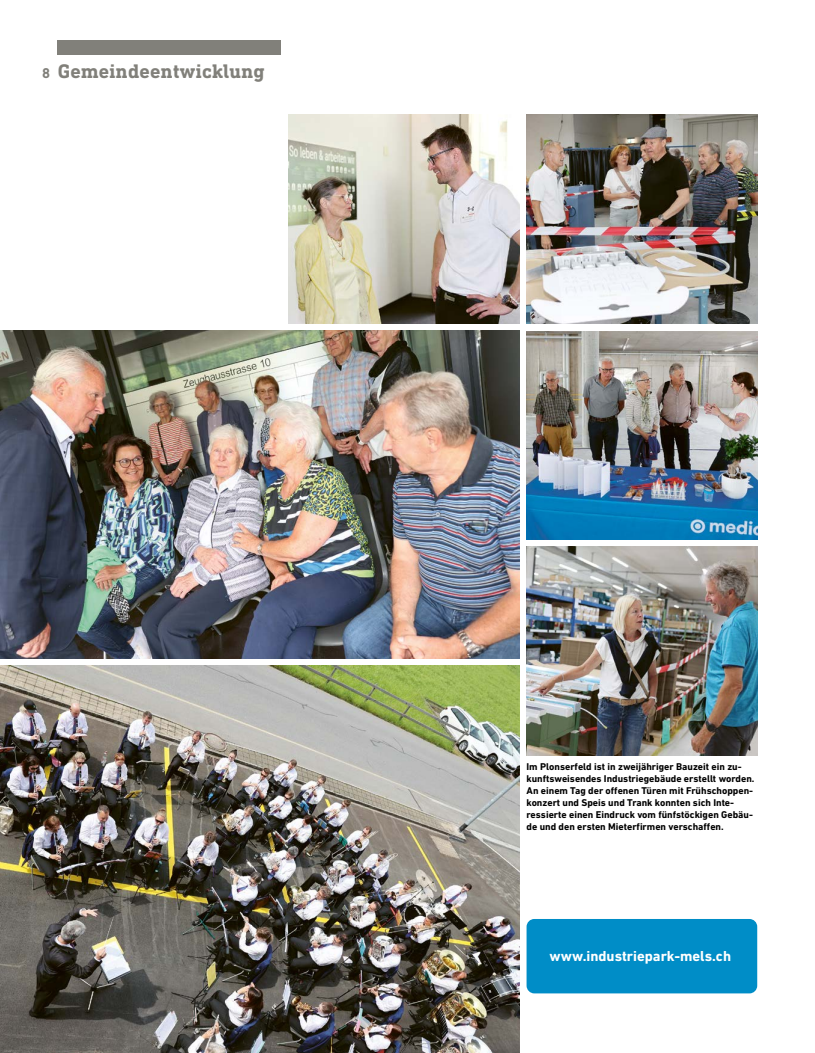
<style>
.page{position:relative;width:815px;height:1053px;background:#fff}
.page>*{position:absolute;margin:0;border:0;box-sizing:border-box;transform-origin:0 0}
.t1{font:700 20px "DIN Next Slab Pro";letter-spacing:.015em;color:#81807a}
.t2{font:700 14.75px "DIN Next LT Pro";color:#fff}
.t3{font:700 10px/11.9px "DIN Next LT Pro";color:#000}
.s1{font-family:"DIN Next LT Pro";font-size:14.38px}
</style>
<div class="page">
<div style="left:58px;top:40px;width:223px;height:15px;background:#81807a"></div>
<img style="left:527px;top:546px;width:230px;height:209px">
<img style="left:527px;top:331px;width:230px;height:208px">
<img style="left:527px;top:115px;width:230px;height:208px">
<img style="left:288px;top:115px;width:231px;height:208px">
<img style="left:0;top:331px;width:519px;height:327px">
<img style="left:0;top:665px;width:519px;height:387px">
<div style="left:527px;top:919px;width:229px;height:73px;background:#008dc7;border-radius:7px"></div>
<div style="left:527px;top:918px;width:230px;height:75px;border:2px solid #008dc7;border-radius:7px"></div>
<h1 class="t1" style="left:42px;top:59px;width:224px"><span class="s1">8</span> Gemeindeentwicklung</h1>
<p class="t3" style="left:527px;top:760px;width:229px">Im Plonserfeld ist in zweijähriger Bauzeit ein zu&shy;kunftsweisendes Industriegebäude erstellt worden.<br>An einem Tag der offenen Türen mit Frühschoppen&shy;konzert und Speis und Trank konnten sich Inte&shy;ressierte einen Eindruck vom fünfstöckigen Gebäu&shy;de und den ersten Mieterfirmen verschaffen.</p>
<h2 class="t2" style="left:550px;top:947px;width:183px">www.industriepark-mels.ch</h2>
</div>
